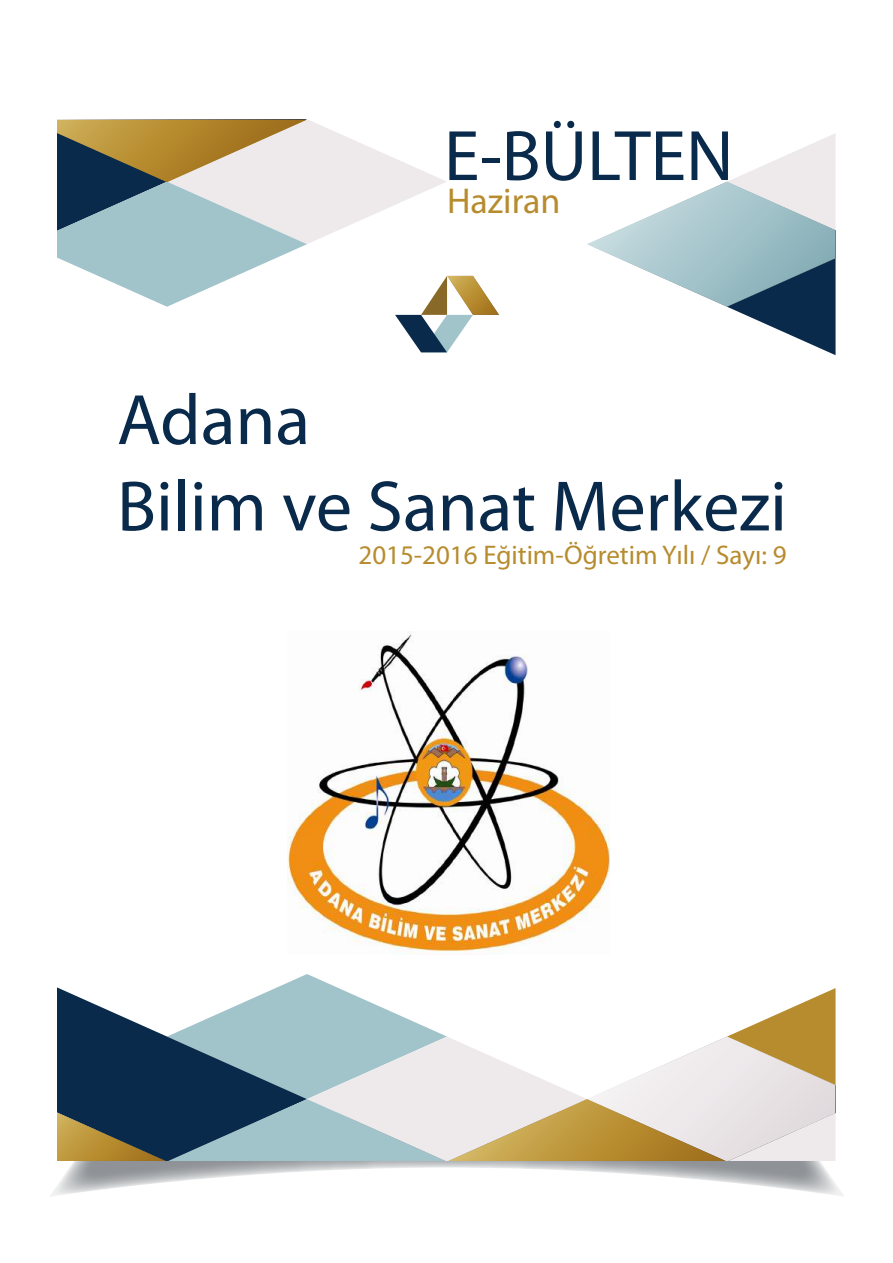
<style>
.page{position:relative;width:893px;height:1263px;background:#fff}
.page>*{position:absolute;margin:0;border:0;box-sizing:border-box;transform-origin:0 0}
.t1{font:72px/86.4px "Myriad Pro";color:#092a4b}
.t2{font:36px "Myriad Pro";color:#b68c2e}
.t3{font:27px "Myriad Pro";color:#b68c2e}
</style>
<div class="page">
<svg style="left:50px;top:1161px;width:794px;height:35px"></svg>
<svg style="left:587px;top:134px;width:249px;height:221px"></svg>
<svg style="left:57px;top:974px;width:779px;height:187px"></svg>
<svg style="left:57px;top:120px;width:442px;height:232px"></svg>
<img style="left:287px;top:632px;width:323px;height:322px">
<h1 class="t1" style="left:444px;top:112px;width:291px">E-BÜLTEN</h1>
<h2 class="t2" style="left:447px;top:179px;width:115px">Haziran</h2>
<h1 class="t1" style="left:117px;top:376px;width:671px">Adana<br>Bilim ve Sanat Merkezi</h1>
<p class="t3" style="left:358px;top:538px;width:430px">2015-2016 Eğitim-Öğretim Yılı / Sayı: 9</p>
</div>
